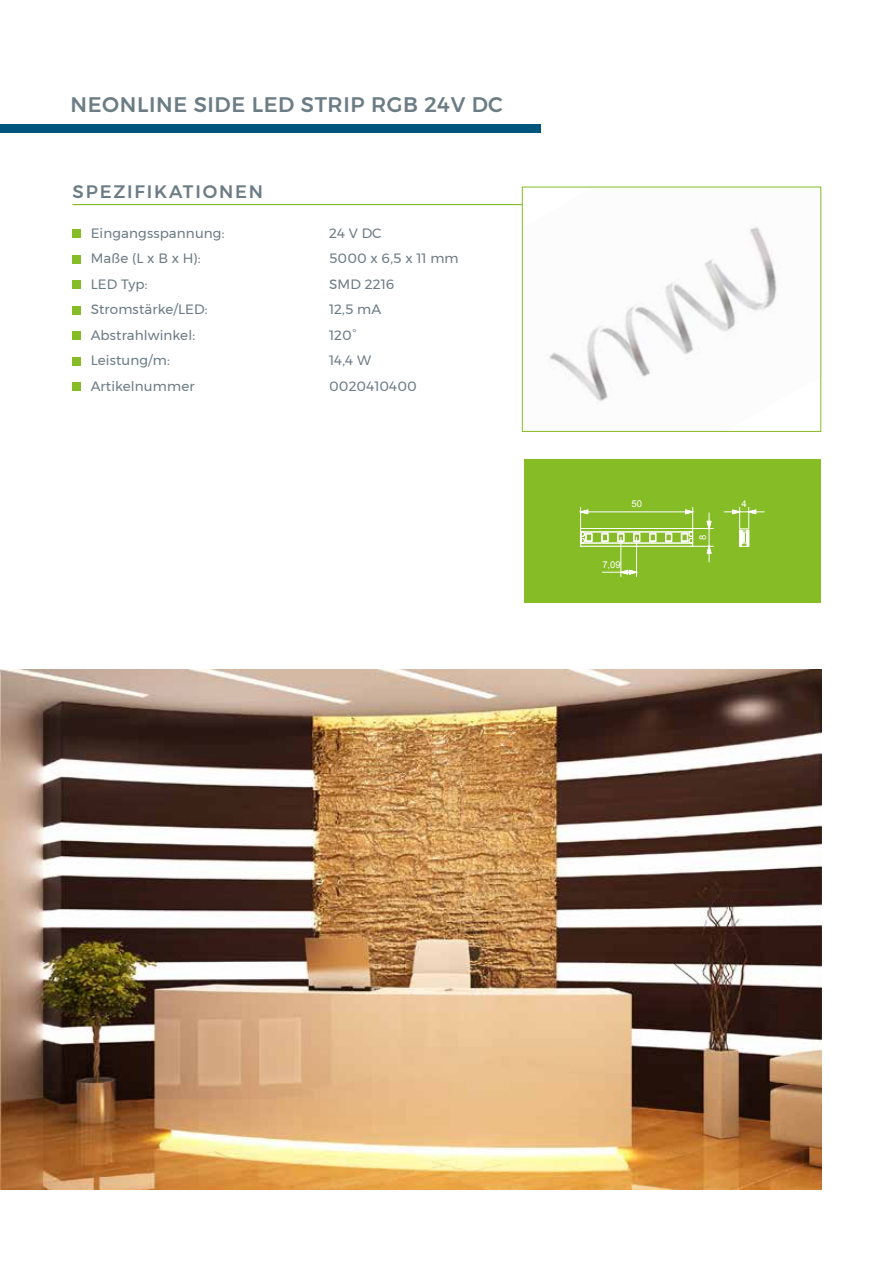
<style>
.page{position:relative;width:893px;height:1263px;background:#fff}
.page>*{position:absolute;margin:0;border:0;box-sizing:border-box;transform-origin:0 0}
.t1{font:500 21px "Montserrat";letter-spacing:.03em;color:#6c7c85}
.t2{font:500 18px "Montserrat";letter-spacing:.1em;color:#6c7c85}
.t3{font:13.5px "Montserrat";letter-spacing:.01em;color:#6c7c85}
.t4{font:9.45px "Arial";color:#fff}
</style>
<div class="page">
<img style="left:0;top:670px;width:821px;height:519px">
<div style="left:524px;top:460px;width:297px;height:143px;background:#86bc25"></div>
<div style="left:581px;top:531px;width:112px;height:12px;border:1px solid #fff"></div>
<div style="left:581px;top:532px;width:112px;height:11px;border:1px solid #fff"></div>
<svg style="left:601px;top:533px;width:7px;height:9px"></svg>
<svg style="left:617px;top:533px;width:7px;height:9px"></svg>
<svg style="left:633px;top:533px;width:7px;height:9px"></svg>
<svg style="left:649px;top:533px;width:7px;height:9px"></svg>
<svg style="left:665px;top:533px;width:7px;height:9px"></svg>
<hr style="left:588px;top:512px;width:97px;height:1px;background:#fff">
<svg style="left:579px;top:507px;width:13px;height:37px"></svg>
<svg style="left:681px;top:507px;width:32px;height:55px"></svg>
<hr style="left:621px;top:537px;width:1px;height:39px;background:#fff">
<hr style="left:636px;top:537px;width:1px;height:39px;background:#fff">
<svg style="left:602px;top:569px;width:37px;height:6px"></svg>
<svg style="left:724px;top:507px;width:40px;height:40px"></svg>
<div style="left:580px;top:528px;width:113px;height:19px;border:1px solid #fff"></div>
<div style="left:580px;top:528px;width:113px;height:18px;border:1px solid #fff"></div>
<div style="left:0;top:124px;width:540px;height:8px;background:#00557c"></div>
<div style="left:73px;top:230px;width:8px;height:8px;background:#86bc25"></div>
<div style="left:73px;top:255px;width:8px;height:9px;background:#86bc25"></div>
<div style="left:73px;top:281px;width:8px;height:8px;background:#86bc25"></div>
<div style="left:73px;top:306px;width:8px;height:9px;background:#86bc25"></div>
<div style="left:73px;top:332px;width:8px;height:8px;background:#86bc25"></div>
<div style="left:73px;top:357px;width:8px;height:9px;background:#86bc25"></div>
<hr style="left:73px;top:204px;width:694px;height:1px;background:#86bc25">
<img style="left:524px;top:204px;width:254px;height:198px">
<div style="left:522px;top:187px;width:299px;height:245px;border:1px solid #86bc25"></div>
<div style="left:73px;top:383px;width:8px;height:8px;background:#86bc25"></div>
<h1 class="t1" style="left:71px;top:88px;width:434px">NEONLINE SIDE LED STRIP RGB 24V DC</h1>
<h2 class="t2" style="left:73px;top:177px;width:192px">SPEZIFIKATIONEN</h2>
<p class="t3" style="left:91px;top:223px;width:135px">Eingangsspannung:</p>
<p class="t3" style="left:329px;top:223px;width:54px">24 V DC</p>
<p class="t3" style="left:91px;top:248px;width:112px">Maße (L x B x H):</p>
<p class="t3" style="left:329px;top:248px;width:131px">5000 x 6,5 x 11 mm</p>
<p class="t3" style="left:91px;top:274px;width:58px">LED Typ:</p>
<p class="t3" style="left:329px;top:274px;width:67px">SMD 2216</p>
<p class="t3" style="left:91px;top:299px;width:118px">Stromstärke/LED:</p>
<p class="t3" style="left:329px;top:299px;width:54px">12,5 mA</p>
<p class="t3" style="left:91px;top:325px;width:106px">Abstrahlwinkel:</p>
<p class="t3" style="left:329px;top:325px;width:29px">120°</p>
<p class="t3" style="left:91px;top:350px;width:81px">Leistung/m:</p>
<p class="t3" style="left:329px;top:350px;width:44px">14,4 W</p>
<p class="t3" style="left:91px;top:376px;width:105px">Artikelnummer</p>
<p class="t3" style="left:329px;top:376px;width:89px">0020410400</p>
<p class="t4" style="left:631px;top:498px;width:12px">50</p>
<p class="t4" style="left:602px;top:558px;width:20px">7,09</p>
<p class="t4" style="left:696px;top:540px;width:7px;rotate:-90deg">8</p>
<p class="t4" style="left:742px;top:498px;width:7px">4</p>
</div>
